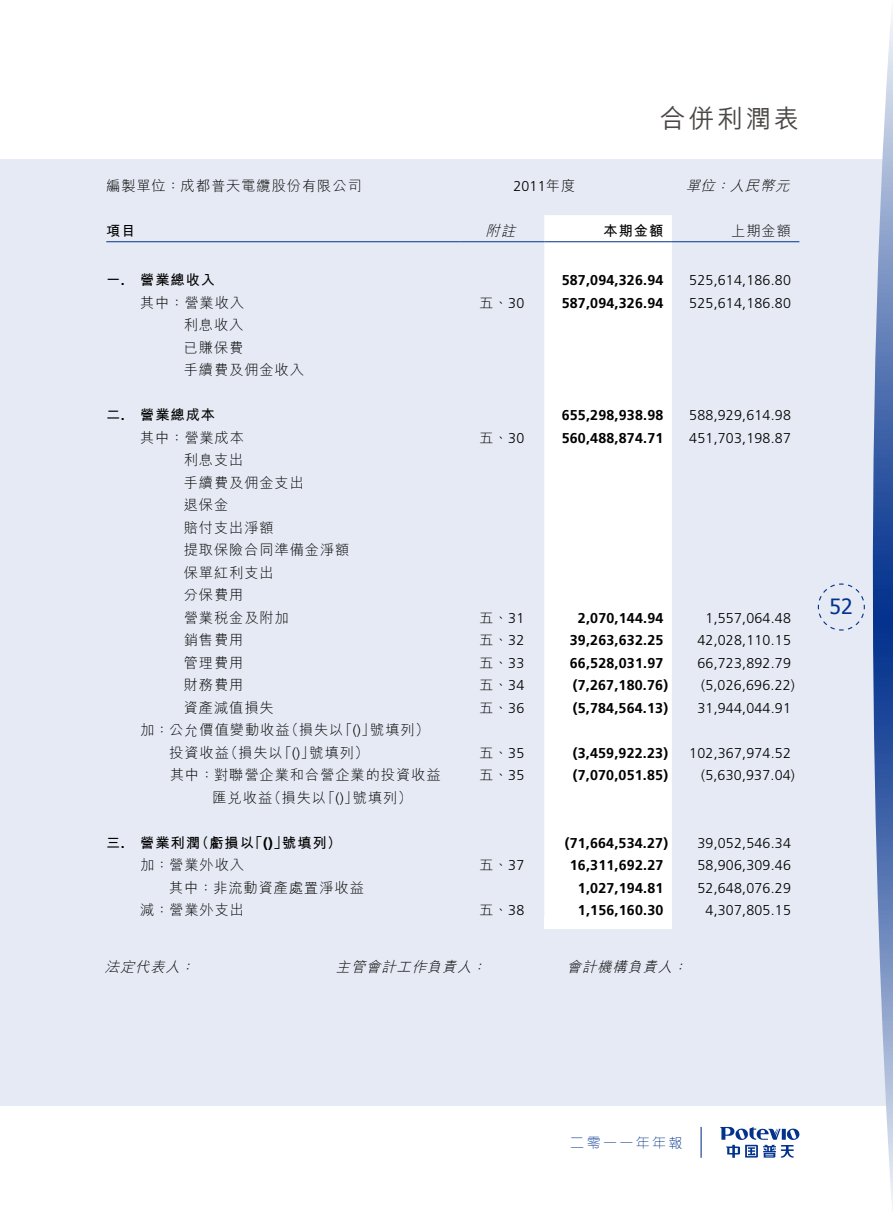
<style>
.page{position:relative;width:893px;height:1212px;background:#fff}
.page>*{position:absolute;margin:0;border:0;box-sizing:border-box;transform-origin:0 0}
.t1{font:500 25.5px "M Hei HK";letter-spacing:.115em;color:#4c4948}
.t2{font:21px "Tahoma";color:#03328d}
.Body_Text{font:300 14.25px "M Hei HK";letter-spacing:.065em;color:#000}
.Body_Text-2{font:300 14.25px "Frutiger LT Std";letter-spacing:.015em;color:#000}
.Body_Text-3{font:700 14.25px "Frutiger LT Std";letter-spacing:.015em;color:#000}
.Body_Text-4{font:700 14.25px "M Hei HK";letter-spacing:.065em;color:#000}
.Body_Text-5{font:italic 300 14.25px "M Hei HK";color:#000}
.t3{font:300 13.5px "M Yuen HK";letter-spacing:.215em;color:#03328d}
.s1{font-family:"M Hei HK"}
.s2{font-family:"Frutiger LT Std"}
</style>
<div class="page">
<div style="left:0;top:159px;width:893px;height:947px;background:#e6eaf4"></div>
<svg style="left:817px;top:583px;width:35px;height:48px"></svg>
<svg style="left:720px;top:1127px;width:80px;height:31px"></svg>
<hr style="left:701px;top:1127px;width:1px;height:31px;background:#03328d">
<svg style="left:852px;top:12px;width:41px;height:1199px"></svg>
<div style="left:544px;top:215px;width:128px;height:702px;background:#fff"></div>
<div style="left:544px;top:917px;width:128px;height:11px;background:#fff"></div>
<hr style="left:106px;top:241px;width:353px;height:1px;background:#03328d">
<hr style="left:459px;top:241px;width:85px;height:1px;background:#03328d">
<hr style="left:544px;top:241px;width:128px;height:1px;background:#03328d">
<hr style="left:672px;top:241px;width:127px;height:1px;background:#03328d">
<p class="t1" style="left:660px;top:100px;width:141px">合併利潤表</p>
<p class="Body_Text" style="left:106px;top:178px;width:257px">編製單位：成都普天電纜股份有限公司</p>
<p class="Body_Text-2" style="left:513px;top:178px;width:63px">2011<span class="s1">年度</span></p>
<p class="Body_Text-5" style="left:730px;top:178px;width:65px">人民幣元</p>
<p class="Body_Text-5" style="left:686px;top:178px;width:35px">單位</p>
<p class="Body_Text-5" style="left:715px;top:178px;width:20px">：</p>
<p class="Body_Text-4" style="left:106px;top:220px;width:31px">項目</p>
<p class="Body_Text-5" style="left:486px;top:223px;width:35px">附註</p>
<p class="Body_Text-4" style="left:604px;top:220px;width:61px">本期金額</p>
<p class="Body_Text" style="left:731px;top:223px;width:61px">上期金額</p>
<p class="Body_Text-4" style="left:106px;top:270px;width:20px">一<span class="s2">.</span></p>
<p class="Body_Text-4" style="left:140px;top:270px;width:76px">營業總收入</p>
<p class="Body_Text-3" style="left:562px;top:272px;width:103px">587,094,326.94</p>
<p class="Body_Text-2" style="left:689px;top:272px;width:103px">525,614,186.80</p>
<p class="Body_Text" style="left:140px;top:295px;width:105px">其中：營業收入</p>
<p class="Body_Text" style="left:184px;top:318px;width:61px">利息收入</p>
<p class="Body_Text" style="left:184px;top:340px;width:61px">已賺保費</p>
<p class="Body_Text" style="left:184px;top:363px;width:122px">手續費及佣金收入</p>
<p class="Body_Text" style="left:479px;top:295px;width:46px">五、<span class="s2">30</span></p>
<p class="Body_Text-3" style="left:562px;top:294px;width:103px">587,094,326.94</p>
<p class="Body_Text-2" style="left:689px;top:295px;width:103px">525,614,186.80</p>
<p class="Body_Text-4" style="left:106px;top:405px;width:20px">二<span class="s2">.</span></p>
<p class="Body_Text-4" style="left:140px;top:405px;width:76px">營業總成本</p>
<p class="Body_Text-3" style="left:562px;top:407px;width:103px">655,298,938.98</p>
<p class="Body_Text-2" style="left:689px;top:407px;width:103px">588,929,614.98</p>
<p class="Body_Text" style="left:140px;top:430px;width:105px">其中：營業成本</p>
<p class="Body_Text" style="left:184px;top:453px;width:61px">利息支出</p>
<p class="Body_Text" style="left:184px;top:475px;width:122px">手續費及佣金支出</p>
<p class="Body_Text" style="left:184px;top:498px;width:46px">退保金</p>
<p class="Body_Text" style="left:184px;top:520px;width:92px">賠付支出淨額</p>
<p class="Body_Text" style="left:184px;top:543px;width:167px">提取保險合同準備金淨額</p>
<p class="Body_Text" style="left:184px;top:565px;width:92px">保單紅利支出</p>
<p class="Body_Text" style="left:184px;top:588px;width:61px">分保費用</p>
<p class="Body_Text" style="left:479px;top:430px;width:46px">五、<span class="s2">30</span></p>
<p class="Body_Text-3" style="left:562px;top:429px;width:103px">560,488,874.71</p>
<p class="Body_Text-2" style="left:689px;top:430px;width:103px">451,703,198.87</p>
<p class="Body_Text" style="left:184px;top:610px;width:107px">營業稅金及附加</p>
<p class="Body_Text" style="left:479px;top:610px;width:46px">五、<span class="s2">31</span></p>
<p class="Body_Text-3" style="left:578px;top:609px;width:87px">2,070,144.94</p>
<p class="Body_Text-2" style="left:705px;top:610px;width:87px">1,557,064.48</p>
<p class="Body_Text" style="left:184px;top:633px;width:61px">銷售費用</p>
<p class="Body_Text" style="left:479px;top:633px;width:46px">五、<span class="s2">32</span></p>
<p class="Body_Text-3" style="left:570px;top:632px;width:95px">39,263,632.25</p>
<p class="Body_Text-2" style="left:697px;top:632px;width:95px">42,028,110.15</p>
<p class="Body_Text" style="left:184px;top:655px;width:61px">管理費用</p>
<p class="Body_Text" style="left:479px;top:655px;width:46px">五、<span class="s2">33</span></p>
<p class="Body_Text-3" style="left:570px;top:654px;width:95px">66,528,031.97</p>
<p class="Body_Text-2" style="left:697px;top:655px;width:95px">66,723,892.79</p>
<p class="Body_Text" style="left:184px;top:678px;width:61px">財務費用</p>
<p class="Body_Text" style="left:479px;top:678px;width:46px">五、<span class="s2">34</span></p>
<p class="Body_Text-3" style="left:573px;top:677px;width:97px">)7,267,180.76(</p>
<p class="Body_Text-2" style="left:701px;top:677px;width:95px">)5,026,696.22(</p>
<p class="Body_Text" style="left:184px;top:700px;width:92px">資產減值損失</p>
<p class="Body_Text" style="left:479px;top:700px;width:46px">五、<span class="s2">36</span></p>
<p class="Body_Text-3" style="left:573px;top:699px;width:97px">)5,784,564.13(</p>
<p class="Body_Text-2" style="left:697px;top:700px;width:95px">31,944,044.91</p>
<p class="Body_Text" style="left:284px;top:723px;width:61px">（損失以</p>
<p class="Body_Text" style="left:370px;top:723px;width:61px">號填列(</p>
<p class="Body_Text" style="left:140px;top:723px;width:151px">加：公允價值變動收益</p>
<p class="Body_Text" style="left:338px;top:723px;width:39px">「<span class="s2">()</span>」</p>
<p class="Body_Text" style="left:224px;top:745px;width:61px">（損失以</p>
<p class="Body_Text" style="left:310px;top:745px;width:61px">號填列）</p>
<p class="Body_Text" style="left:169px;top:745px;width:61px">投資收益</p>
<p class="Body_Text" style="left:278px;top:745px;width:39px">「<span class="s2">()</span>」</p>
<p class="Body_Text" style="left:479px;top:745px;width:46px">五、<span class="s2">35</span></p>
<p class="Body_Text-3" style="left:573px;top:744px;width:97px">)3,459,922.23(</p>
<p class="Body_Text-2" style="left:689px;top:745px;width:103px">102,367,974.52</p>
<p class="Body_Text" style="left:170px;top:768px;width:272px">其中：對聯營企業和合營企業的投資收益</p>
<p class="Body_Text" style="left:353px;top:790px;width:61px">號填列(</p>
<p class="Body_Text" style="left:267px;top:790px;width:61px">（損失以</p>
<p class="Body_Text" style="left:213px;top:790px;width:61px">匯兌收益</p>
<p class="Body_Text" style="left:321px;top:790px;width:39px">「<span class="s2">()</span>」</p>
<p class="Body_Text" style="left:479px;top:768px;width:46px">五、<span class="s2">35</span></p>
<p class="Body_Text-3" style="left:573px;top:767px;width:97px">)7,070,051.85(</p>
<p class="Body_Text-2" style="left:701px;top:767px;width:95px">)5,630,937.04(</p>
<p class="Body_Text-4" style="left:106px;top:832px;width:20px">三<span class="s2">.</span></p>
<p class="Body_Text-4" style="left:195px;top:832px;width:61px">（虧損以</p>
<p class="Body_Text-4" style="left:282px;top:832px;width:61px">號填列(</p>
<p class="Body_Text-4" style="left:249px;top:832px;width:40px">「<span class="s2">()</span>」</p>
<p class="Body_Text-4" style="left:140px;top:832px;width:61px">營業利潤</p>
<p class="Body_Text-3" style="left:565px;top:834px;width:105px">)71,664,534.27(</p>
<p class="Body_Text-2" style="left:697px;top:835px;width:95px">39,052,546.34</p>
<p class="Body_Text" style="left:140px;top:858px;width:105px">加：營業外收入</p>
<p class="Body_Text" style="left:479px;top:858px;width:46px">五、<span class="s2">37</span></p>
<p class="Body_Text-3" style="left:570px;top:857px;width:95px">16,311,692.27</p>
<p class="Body_Text-2" style="left:697px;top:857px;width:95px">58,906,309.46</p>
<p class="Body_Text" style="left:169px;top:880px;width:196px">其中：非流動資產處置淨收益</p>
<p class="Body_Text-3" style="left:578px;top:879px;width:87px">1,027,194.81</p>
<p class="Body_Text-2" style="left:697px;top:880px;width:95px">52,648,076.29</p>
<p class="Body_Text" style="left:140px;top:903px;width:105px">減：營業外支出</p>
<p class="Body_Text" style="left:479px;top:903px;width:46px">五、<span class="s2">38</span></p>
<p class="Body_Text-3" style="left:578px;top:902px;width:87px">1,156,160.30</p>
<p class="Body_Text-2" style="left:705px;top:902px;width:87px">4,307,805.15</p>
<p class="Body_Text-5" style="left:105px;top:959px;width:80px">法定代表人</p>
<p class="Body_Text-5" style="left:180px;top:959px;width:20px">：</p>
<p class="Body_Text-5" style="left:336px;top:959px;width:141px">主管會計工作負責人</p>
<p class="Body_Text-5" style="left:472px;top:959px;width:20px">：</p>
<p class="Body_Text-5" style="left:567px;top:959px;width:111px">會計機構負責人</p>
<p class="Body_Text-5" style="left:672px;top:959px;width:20px">：</p>
<p class="t2" style="left:830px;top:592px;width:24px">52</p>
<p class="t3" style="left:571px;top:1134px;width:113px">二零一一年年報</p>
</div>
